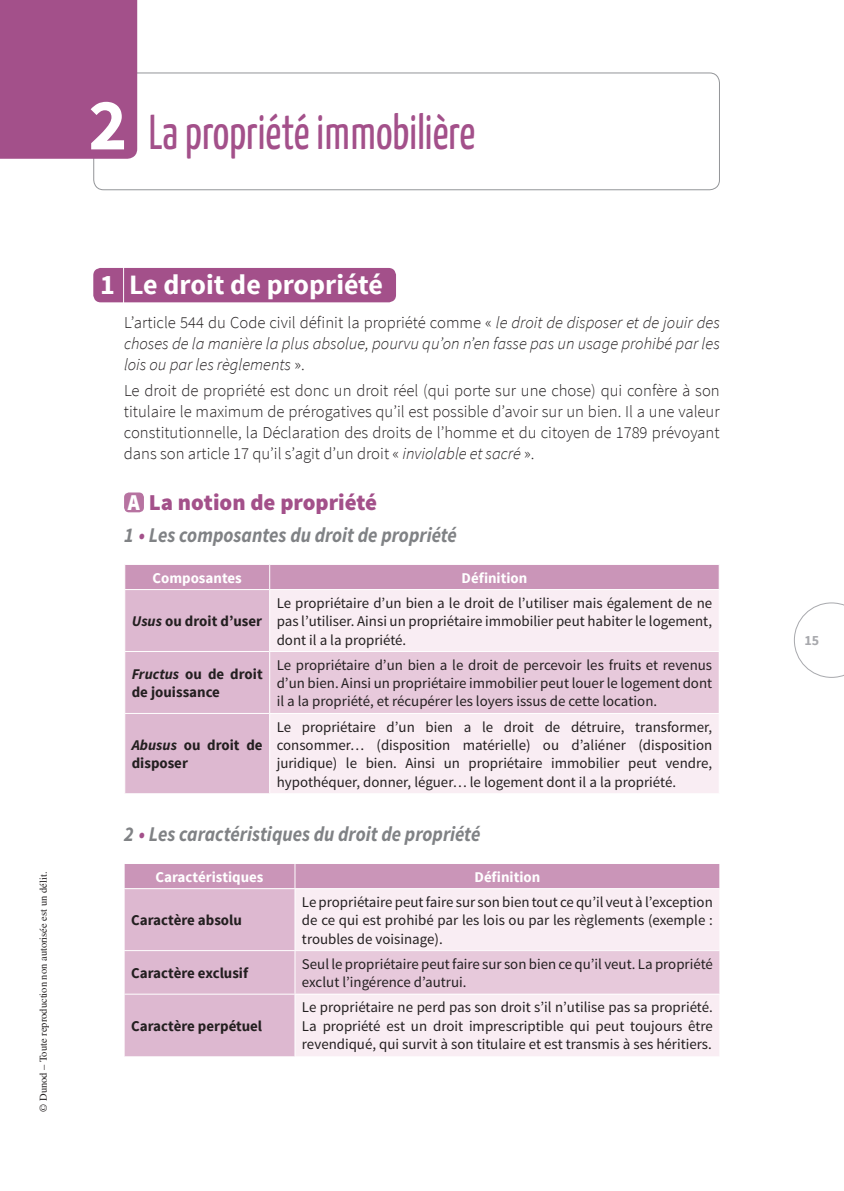
<style>
.page{position:relative;width:844px;height:1191px;background:#fff}
.page>*{position:absolute;margin:0;border:0;box-sizing:border-box;transform-origin:0 0}
.t1{font:700 73.5px "Source Sans Pro";color:#fff}
.t2{font:49px "Yanone Kaffeesatz";color:#a3508a;scale:.9 1}
.t3{font:700 28px "Source Sans Pro";color:#fff}
.t4{font:900 22.75px "Source Sans Pro";color:#a3508a}
.t5{font:italic 700 21px "Source Sans Pro";color:#808285;scale:.9 1}
.t6{font:300 16.62px/21px "Source Sans Pro";color:#231f20;text-align:justify}
.t7{font:italic 300 16.62px/21px "Source Sans Pro";color:#231f20;text-align:justify}
.t8{font:14.88px/18.4px "Source Sans Pro";color:#231f20;text-align:justify}
.t9{font:700 14.88px/18.4px "Source Sans Pro";color:#231f20}
.t10{font:700 14.88px "Source Sans Pro";color:#fff}
.t11{font:700 14px "Source Sans Pro";color:#a8a9ad}
.t12{font:10.5px "Times LT Std";color:#231f20}
.s1{font-style:normal}
.s2{font-style:italic}
.s3{color:#fff}
.s4{color:#a3508a}
</style>
<div class="page">
<svg style="left:794px;top:602px;width:49px;height:76px"></svg>
<div style="left:93px;top:73px;width:626px;height:117px;border:1px solid #939598;border-radius:10px"></div>
<div style="left:124px;top:492px;width:20px;height:20px;background:#b773a1;border-radius:5px"></div>
<svg style="left:125px;top:564px;width:594px;height:229px;background:#ead1e0"></svg>
<hr style="left:124px;top:651px;width:145px;height:1px;background:#fff">
<hr style="left:124px;top:589px;width:145px;height:1px;background:#fff">
<hr style="left:124px;top:713px;width:145px;height:1px;background:#fff">
<hr style="left:269px;top:589px;width:450px;height:1px;background:#fff">
<hr style="left:269px;top:590px;width:1px;height:61px;background:#fff">
<hr style="left:718px;top:590px;width:1px;height:61px;background:#fff">
<hr style="left:269px;top:651px;width:450px;height:1px;background:#fff">
<hr style="left:269px;top:652px;width:1px;height:61px;background:#fff">
<hr style="left:718px;top:652px;width:1px;height:61px;background:#fff">
<hr style="left:269px;top:713px;width:450px;height:1px;background:#fff">
<hr style="left:269px;top:714px;width:1px;height:79px;background:#fff">
<hr style="left:718px;top:714px;width:1px;height:79px;background:#fff">
<svg style="left:124px;top:864px;width:596px;height:192px;background:#e9cfdf"></svg>
<hr style="left:124px;top:950px;width:171px;height:1px;background:#fff">
<hr style="left:124px;top:993px;width:171px;height:1px;background:#fff">
<hr style="left:124px;top:888px;width:171px;height:1px;background:#fff">
<hr style="left:124px;top:889px;width:1px;height:61px;background:#fff">
<hr style="left:124px;top:951px;width:1px;height:42px;background:#fff">
<hr style="left:124px;top:994px;width:1px;height:62px;background:#fff">
<hr style="left:295px;top:888px;width:425px;height:1px;background:#fff">
<hr style="left:294px;top:889px;width:1px;height:61px;background:#fff">
<hr style="left:719px;top:889px;width:1px;height:61px;background:#fff">
<hr style="left:295px;top:950px;width:425px;height:1px;background:#fff">
<hr style="left:294px;top:951px;width:1px;height:42px;background:#fff">
<hr style="left:719px;top:951px;width:1px;height:42px;background:#fff">
<hr style="left:295px;top:993px;width:425px;height:1px;background:#fff">
<hr style="left:294px;top:994px;width:1px;height:62px;background:#fff">
<hr style="left:719px;top:994px;width:1px;height:62px;background:#fff">
<div style="left:93px;top:268px;width:303px;height:34px;background:#a3508a"></div>
<div style="left:0;top:0;width:137px;height:159px;background:#a3508a"></div>
<p class="t1" style="left:88px;top:78px;width:40px">2</p>
<p class="t2" style="left:149px;top:102px;width:364px">La propriété immobilière</p>
<p class="t12" style="left:38px;top:1111px;width:241px;rotate:-90deg">© Dunod – Toute reproduction non autorisée est un délit.</p>
<p class="t3" style="left:100px;top:267px;width:16px">1</p>
<p class="t3" style="left:129px;top:267px;width:255px">Le droit de propriété</p>
<p class="t7" style="left:124px;top:312px;width:597px"><span class="s1">L’article 544 du Code civil définit la propriété comme «</span> le droit de disposer et de jouir des choses de la manière la plus absolue, pourvu qu’on n’en fasse pas un usage prohibé par les lois ou par les règlements <span class="s1">».</span></p>
<p class="t6" style="left:124px;top:380px;width:597px">Le droit de propriété est donc un droit réel (qui porte sur une chose) qui confère à son titulaire le maximum de prérogatives qu’il est possible d’avoir sur un bien. Il a une valeur constitutionnelle, la Déclaration des droits de l’homme et du citoyen de 1789 prévoyant dans son article 17 qu’il s’agit d’un droit « <span class="s2">inviolable et sacré</span> ».</p>
<p class="t4" style="left:128px;top:487px;width:251px"><span class="s3">A</span> La notion de propriété</p>
<p class="t5" style="left:124px;top:521px;width:371px">1 <span class="s4">•</span> Les composantes du droit de propriété</p>
<p class="t10" style="left:152px;top:568px;width:91px">Composantes</p>
<p class="t10" style="left:461px;top:568px;width:67px">Définition</p>
<p class="t9" style="left:132px;top:612px;width:132px"><span class="s2">Usus</span> ou droit d’user</p>
<p class="t8" style="left:276px;top:594px;width:437px">Le propriétaire d’un bien a le droit de l’utiliser mais également de ne pas l’utiliser. Ainsi un propriétaire immobilier peut habiter le logement, dont il a la propriété.</p>
<p class="t9" style="left:132px;top:665px;width:132px"><span class="s2">Fructus</span> ou de droit de jouissance</p>
<p class="t8" style="left:276px;top:656px;width:437px">Le propriétaire d’un bien a le droit de percevoir les fruits et revenus d’un bien. Ainsi un propriétaire immobilier peut louer le logement dont il a la propriété, et récupérer les loyers issus de cette location.</p>
<p class="t9" style="left:132px;top:736px;width:132px"><span class="s2">Abusus</span> ou droit de disposer</p>
<p class="t8" style="left:276px;top:717px;width:437px">Le propriétaire d’un bien a le droit de détruire, transformer, consommer… (disposition matérielle) ou d’aliéner (disposition juridique) le bien. Ainsi un propriétaire immobilier peut vendre, hypothéquer, donner, léguer… le logement dont il a la propriété.</p>
<p class="t5" style="left:124px;top:820px;width:397px">2 <span class="s4">•</span> Les caractéristiques du droit de propriété</p>
<p class="t10" style="left:155px;top:867px;width:109px">Caractéristiques</p>
<p class="t10" style="left:474px;top:867px;width:67px">Définition</p>
<p class="t9" style="left:131px;top:911px;width:112px">Caractère absolu</p>
<p class="t8" style="left:302px;top:893px;width:412px">Le propriétaire peut faire sur son bien tout ce qu’il veut à l’exception de ce qui est prohibé par les lois ou par les règlements (exemple : troubles de voisinage).</p>
<p class="t9" style="left:131px;top:964px;width:118px">Caractère exclusif</p>
<p class="t8" style="left:302px;top:954px;width:412px">Seul le propriétaire peut faire sur son bien ce qu’il veut. La propriété exclut l’ingérence d’autrui.</p>
<p class="t9" style="left:131px;top:1017px;width:133px">Caractère perpétuel</p>
<p class="t8" style="left:302px;top:998px;width:412px">Le propriétaire ne perd pas son droit s’il n’utilise pas sa propriété.<br>La propriété est un droit imprescriptible qui peut toujours être revendiqué, qui survit à son titulaire et est transmis à ses héritiers.</p>
<p class="t11" style="left:804px;top:631px;width:16px">15</p>
</div>
